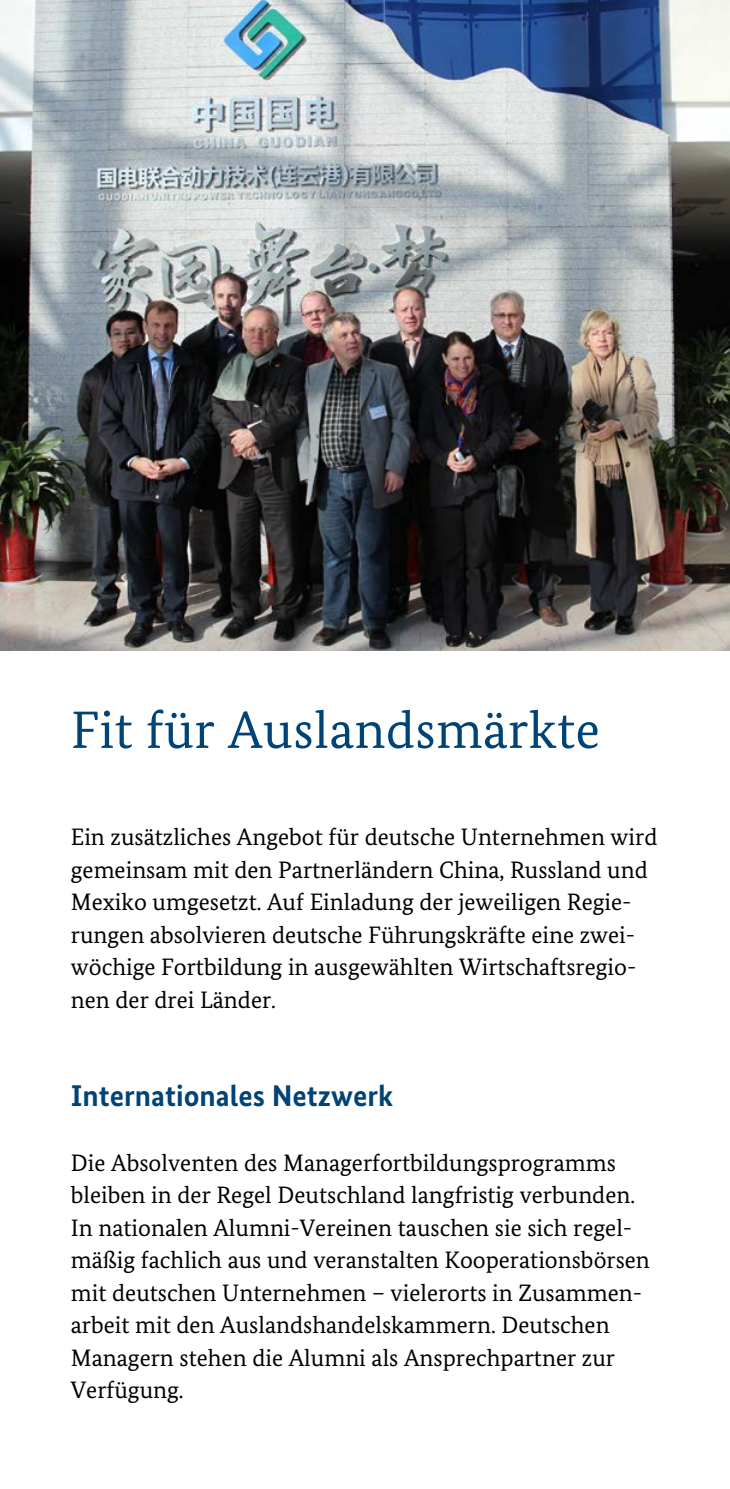
<style>
.page{position:relative;width:730px;height:1489px;background:#fff}
.page>*{position:absolute;margin:0;border:0;box-sizing:border-box;transform-origin:0 0}
.t1{font:52.5px "Bundes Serif";letter-spacing:.01em;color:#004377}
.t2{font:700 30px "Bundes Sans";color:#004377}
.t3{font:23.75px/32.5px "Bundes Serif";color:#000}
</style>
<div class="page">
<img style="left:0;top:0;width:730px;height:650px">
<h1 class="t1" style="left:71px;top:697px;width:531px">Fit für Auslandsmärkte</h1>
<p class="t3" style="left:71px;top:820px;width:588px">Ein zusätzliches Angebot für deutsche Unternehmen wird gemeinsam mit den Partnerländern China, Russland und Mexiko umgesetzt. Auf Einladung der jeweiligen Regie&shy;rungen absolvieren deutsche Führungskräfte eine zwei&shy;wöchige Fortbildung in ausgewählten Wirtschaftsregio&shy;nen der drei Länder.</p>
<p class="t2" style="left:71px;top:1076px;width:324px">Internationales Netzwerk</p>
<p class="t3" style="left:71px;top:1145px;width:581px">Die Absolventen des Managerfortbildungsprogramms bleiben in der Regel Deutschland langfristig verbunden.<br>In nationalen Alumni-Vereinen tauschen sie sich regel&shy;mäßig fachlich aus und veranstalten Kooperationsbörsen mit deutschen Unternehmen – vielerorts in Zusammen&shy;arbeit mit den Auslandshandelskammern. Deutschen Managern stehen die Alumni als Ansprechpartner zur Verfügung.</p>
</div>
